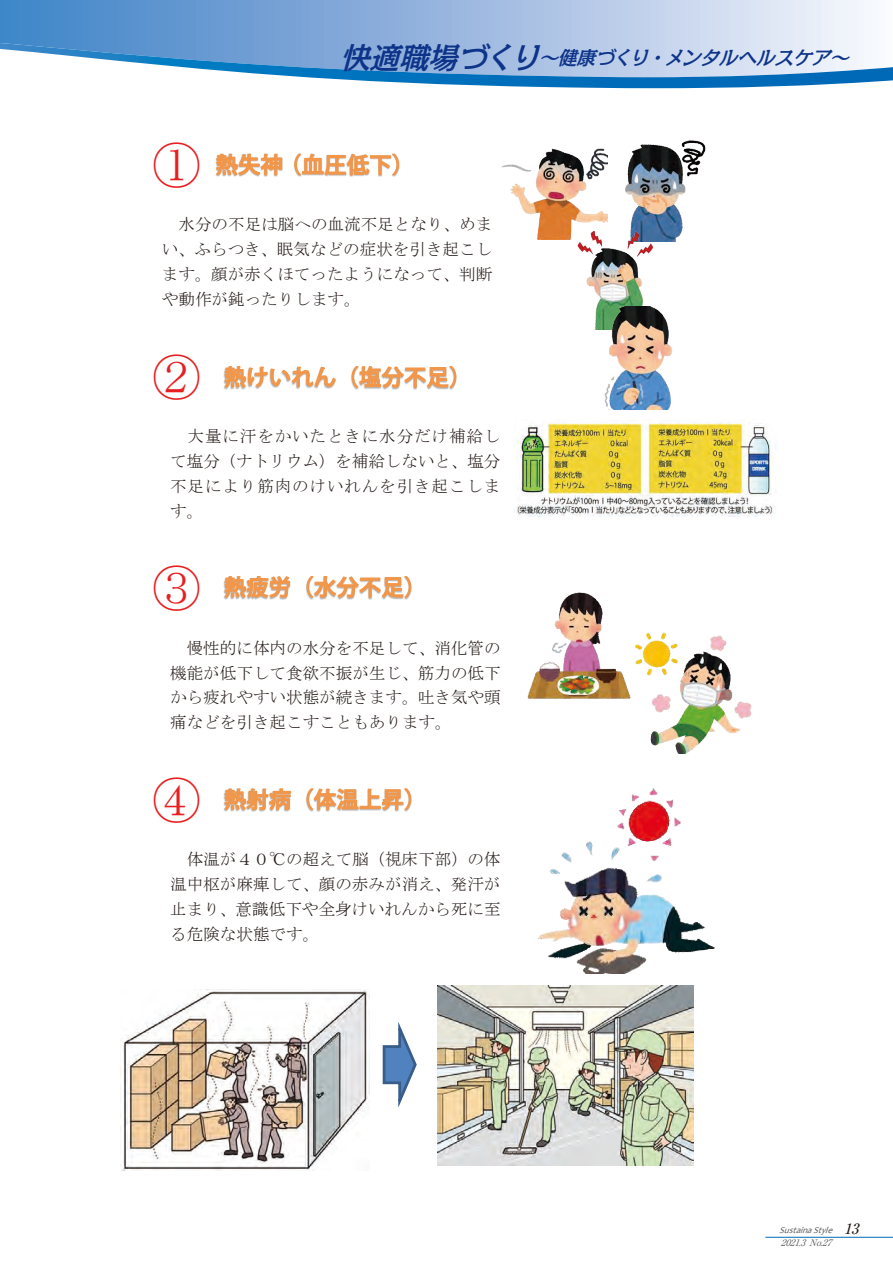
<style>
.page{position:relative;width:893px;height:1263px;background:#fff}
.page>*{position:absolute;margin:0;border:0;box-sizing:border-box;transform-origin:0 0}
.t1{font:49.65px "MS Mincho";color:#e71f20}
.t2{font:italic 500 19.2px "Kakumin Pro";color:#0d3488}
.t3{font:16.5px/24.9px "MS Mincho";color:#231916;text-align:justify}
.t4{font:italic 9px "Candara";color:#595857}
.t5{font:italic 9px "Ryumin Pr 5";color:#595857}
.s1{font-size:29.7px}
.s2{font-family:"Ryumin Pr 5";font-weight:500;font-size:14.25px;color:#231916}
</style>
<div class="page">
<svg style="left:0;top:0;width:864px;height:21px"></svg>
<svg style="left:304px;top:77px;width:589px;height:11px"></svg>
<svg style="left:0;top:21px;width:893px;height:56px"></svg>
<img style="left:217px;top:176px;width:178px;height:1px">
<svg style="left:215px;top:153px;width:185px;height:23px"></svg>
<svg style="left:223px;top:366px;width:234px;height:24px"></svg>
<img style="left:225px;top:599px;width:182px;height:1px">
<svg style="left:223px;top:576px;width:189px;height:23px"></svg>
<img style="left:225px;top:811px;width:182px;height:1px">
<svg style="left:223px;top:788px;width:189px;height:23px"></svg>
<svg style="left:382px;top:1022px;width:35px;height:86px"></svg>
<img style="left:501px;top:148px;width:106px;height:92px">
<img style="left:625px;top:140px;width:81px;height:101px">
<img style="left:527px;top:592px;width:104px;height:107px">
<img style="left:537px;top:788px;width:178px;height:185px">
<img style="left:568px;top:231px;width:98px;height:76px">
<img style="left:595px;top:307px;width:77px;height:102px">
<img style="left:635px;top:632px;width:117px;height:121px">
<img style="left:516px;top:422px;width:260px;height:94px">
<img style="left:437px;top:986px;width:257px;height:179px">
<img style="left:121px;top:989px;width:249px;height:181px">
<hr style="left:765px;top:1237px;width:128px;height:1px;background:#0069b7">
<h1 class="t1" style="left:152px;top:141px;width:51px">①</h1>
<p class="t2" style="left:340px;top:42px;width:517px"><span class="s1">快適職場づくり</span>～健康づくり・メンタルヘルスケア～</p>
<p class="t3" style="left:162px;top:212px;width:332px;text-indent:17px">水分の不足は脳への血流不足となり、めまい、ふらつき、眠気などの症状を引き起こします。顔が赤くほてったようになって、判断や動作が鈍ったりします。</p>
<h1 class="t1" style="left:152px;top:352px;width:51px">②</h1>
<p class="t3" style="left:170px;top:424px;width:332px;text-indent:17px">大量に汗をかいたときに水分だけ補給して塩分（ナトリウム）を補給しないと、塩分不足により筋肉のけいれんを引き起こします。</p>
<h1 class="t1" style="left:152px;top:564px;width:51px">③</h1>
<p class="t3" style="left:170px;top:635px;width:332px;text-indent:17px">慢性的に体内の水分を不足して、消化管の機能が低下して食欲不振が生じ、筋力の低下から疲れやすい状態が続きます。吐き気や頭痛などを引き起こすこともあります。</p>
<h1 class="t1" style="left:152px;top:775px;width:51px">④</h1>
<p class="t3" style="left:170px;top:847px;width:332px;text-indent:17px">体温が４０℃の超えて脳（視床下部）の体温中枢が麻痺して、顔の赤みが消え、発汗が止まり、意識低下や全身けいれんから死に至る危険な状態です。</p>
<p class="t4" style="left:779px;top:1224px;width:86px">SustainaStyle <span class="s2">13</span></p>
<p class="t5" style="left:781px;top:1235px;width:57px">2021.3No.27</p>
</div>
